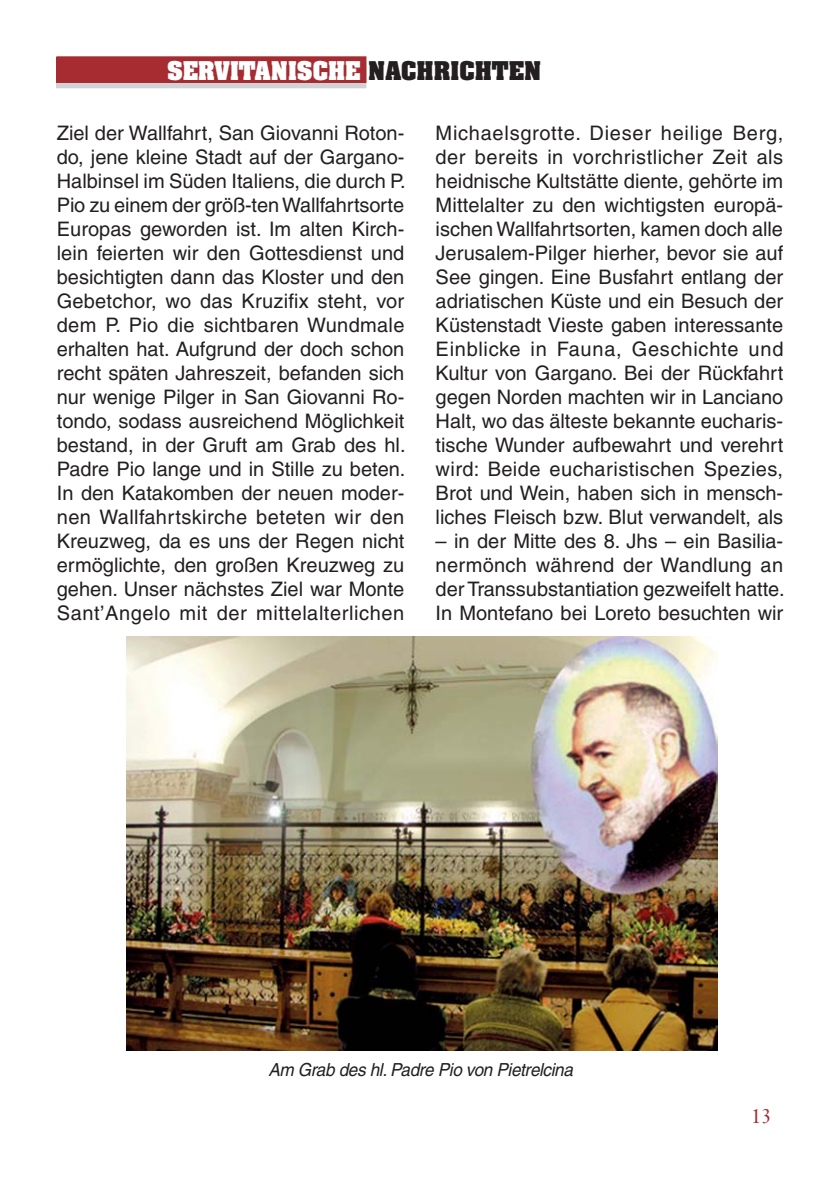
<style>
.page{position:relative;width:840px;height:1191px;background:#fff}
.page>*{position:absolute;margin:0;border:0;box-sizing:border-box;transform-origin:0 0}
.t1{font:700 22px "Aachen";color:#fff}
.t2{font:20px/24px "Helvetica";color:#231f20;text-align:justify}
.t3{font:20px "Janson Text";color:#a72c31}
.t4{font:italic 18px "Helvetica";letter-spacing:-.02em;color:#231f20;scale:.95 1}
.s1{color:#231f20}
</style>
<div class="page">
<svg style="left:59px;top:82px;width:305px;height:4px"></svg>
<div style="left:57px;top:62px;width:309px;height:26px;border:1px solid #d1d2d4"></div>
<div style="left:57px;top:57px;width:309px;height:25px;background:#a72c31"></div>
<img style="left:126px;top:636px;width:590px;height:414px">
<p class="t1" style="left:167px;top:61px;width:375px">SERVITANISCHE <span class="s1">NACHRICHTEN</span></p>
<p class="t2" style="left:57px;top:123px;width:350px">Ziel der Wallfahrt, San Giovanni Roton&shy;do, jene kleine Stadt auf der Gargano-Halbinsel im Süden Italiens, die durch P.<br>Pio zu einem der größ-ten Wallfahrtsorte Europas geworden ist. Im alten Kirch&shy;lein feierten wir den Gottesdienst und besichtigten dann das Kloster und den Gebetchor, wo das Kruzifix steht, vor dem P. Pio die sichtbaren Wundmale erhalten hat. Aufgrund der doch schon recht späten Jahreszeit, befanden sich nur wenige Pilger in San Giovanni Ro&shy;tondo, sodass ausreichend Möglichkeit bestand, in der Gruft am Grab des hl.<br>Padre Pio lange und in Stille zu beten.<br>In den Katakomben der neuen moder&shy;nen Wallfahrtskirche beteten wir den Kreuzweg, da es uns der Regen nicht ermöglichte, den großen Kreuzweg zu gehen. Unser nächstes Ziel war Monte Sant’Angelo mit der mittelalterlichen</p>
<p class="t2" style="left:435px;top:123px;width:349px">Michaelsgrotte. Dieser heilige Berg, der bereits in vorchristlicher Zeit als heidnische Kultstätte diente, gehörte im Mittelalter zu den wichtigsten europä&shy;ischen Wallfahrtsorten, kamen doch alle Jerusalem-Pilger hierher, bevor sie auf See gingen. Eine Busfahrt entlang der adriatischen Küste und ein Besuch der Küstenstadt Vieste gaben interessante Einblicke in Fauna, Geschichte und Kultur von Gargano. Bei der Rückfahrt gegen Norden machten wir in Lanciano Halt, wo das älteste bekannte eucharis&shy;tische Wunder aufbewahrt und verehrt wird: Beide eucharistischen Spezies, Brot und Wein, haben sich in mensch&shy;liches Fleisch bzw. Blut verwandelt, als</p>
<p class="t2" style="left:435px;top:531px;width:350px">– in der Mitte des 8. Jhs – ein Basilia&shy;nermönch während der Wandlung an der Transsubstantiation gezweifelt hatte.<br>In Montefano bei Loreto besuchten wir</p>
<p class="t4" style="left:268px;top:1063px;width:322px">Am Grab des hl. Padre Pio von Pietrelcina</p>
<p class="t3" style="left:750px;top:1107px;width:22px">13</p>
</div>
